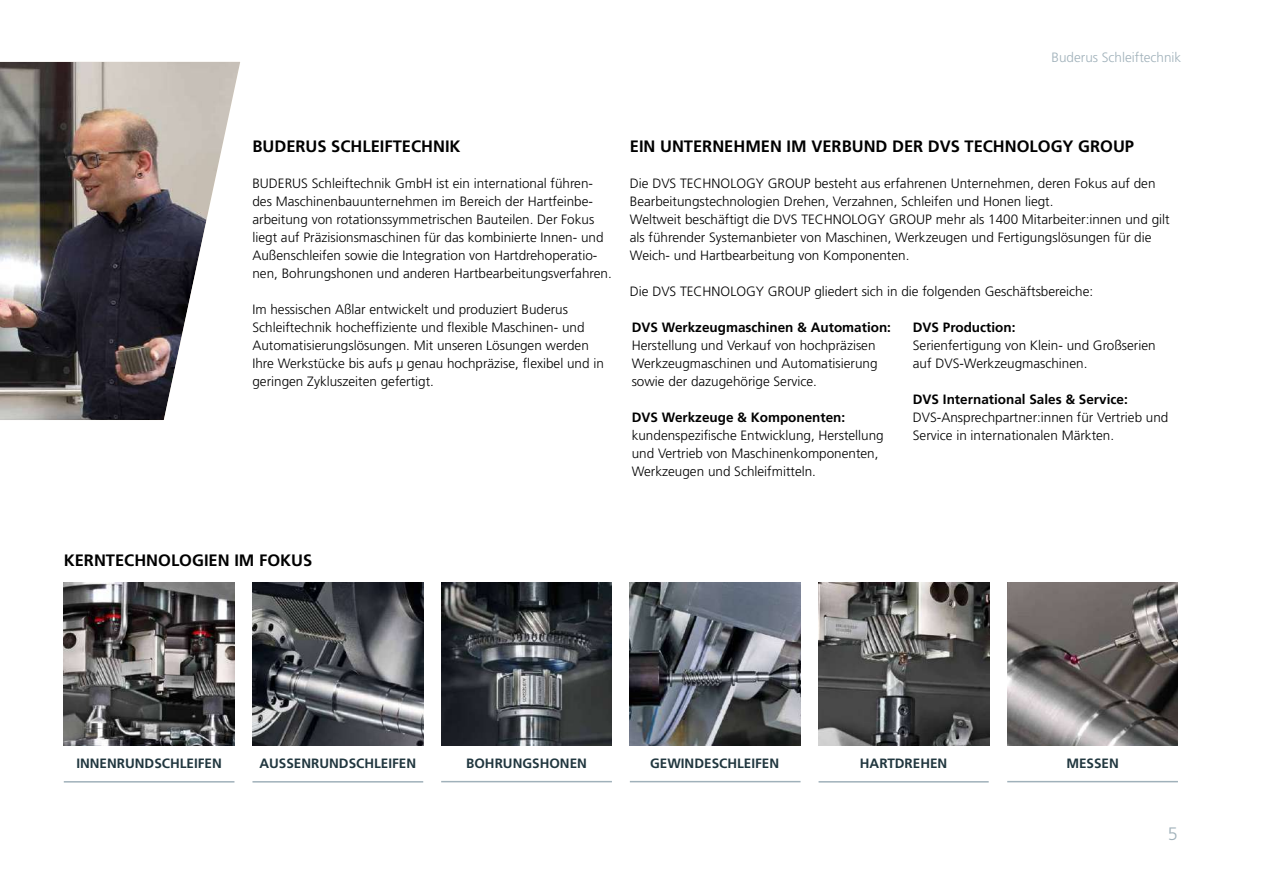
<style>
.page{position:relative;width:1263px;height:893px;background:#fff}
.page>*{position:absolute;margin:0;border:0;box-sizing:border-box;transform-origin:0 0}
.t1{font:300 18px "Frutiger LT Std";color:#a0b1ba}
.t2{font:700 16.5px "Frutiger LT Std";color:#000}
.t3{font:300 13.5px/18px "Frutiger LT Std";color:#000}
.t4{font:700 13.5px "Frutiger LT Std";color:#000}
.t5{font:700 13.5px "Frutiger LT Std";color:#21373f}
.t6{font:300 13.5px "Frutiger LT Std";color:#a0b1ba}
</style>
<div class="page">
<img style="left:0;top:61px;width:240px;height:359px">
<img style="left:1007px;top:583px;width:171px;height:162px">
<hr style="left:1007px;top:781px;width:171px;height:1px;background:#a0b1ba">
<img style="left:818px;top:583px;width:171px;height:163px">
<hr style="left:818px;top:781px;width:171px;height:2px;background:#a0b1ba">
<img style="left:630px;top:583px;width:170px;height:162px">
<hr style="left:630px;top:781px;width:170px;height:1px;background:#a0b1ba">
<img style="left:441px;top:583px;width:171px;height:162px">
<hr style="left:441px;top:781px;width:171px;height:1px;background:#a0b1ba">
<img style="left:252px;top:583px;width:171px;height:163px">
<hr style="left:252px;top:781px;width:171px;height:2px;background:#a0b1ba">
<img style="left:64px;top:583px;width:170px;height:163px">
<hr style="left:64px;top:781px;width:170px;height:2px;background:#a0b1ba">
<p class="t6" style="left:1051px;top:49px;width:131px">Buderus Schleiftechnik</p>
<p class="t2" style="left:252px;top:136px;width:210px">BUDERUS SCHLEIFTECHNIK</p>
<p class="t3" style="left:252px;top:174px;width:361px">BUDERUS Schleiftechnik GmbH ist ein international führen&shy;des Maschinenbauunternehmen im Bereich der Hartfeinbe&shy;arbeitung von rotationssymmetrischen Bauteilen. Der Fokus liegt auf Präzisionsmaschinen für das kombinierte Innen- und Außenschleifen sowie die Integration von Hartdrehoperatio&shy;nen, Bohrungshonen und anderen Hartbearbeitungsverfahren.</p>
<p class="t3" style="left:252px;top:300px;width:353px">Im hessischen Aßlar entwickelt und produziert Buderus Schleiftechnik hocheffiziente und flexible Maschinen- und Automatisierungslösungen. Mit unseren Lösungen werden Ihre Werkstücke bis aufs μ genau hochpräzise, flexibel und in geringen Zykluszeiten gefertigt.</p>
<p class="t2" style="left:630px;top:136px;width:506px">EIN UNTERNEHMEN IM VERBUND DER DVS TECHNOLOGY GROUP</p>
<p class="t3" style="left:630px;top:174px;width:541px">Die DVS TECHNOLOGY GROUP besteht aus erfahrenen Unternehmen, deren Fokus auf den Bearbeitungstechnologien Drehen, Verzahnen, Schleifen und Honen liegt.<br>Weltweit beschäftigt die DVS TECHNOLOGY GROUP mehr als 1400 Mitarbeiter:innen und gilt als führender Systemanbieter von Maschinen, Werkzeugen und Fertigungslösungen für die Weich- und Hartbearbeitung von Komponenten.</p>
<p class="t3" style="left:630px;top:282px;width:465px">Die DVS TECHNOLOGY GROUP gliedert sich in die folgenden Geschäftsbereiche:</p>
<p class="t4" style="left:632px;top:319px;width:261px">DVS Werkzeugmaschinen &amp; Automation:</p>
<p class="t3" style="left:632px;top:336px;width:247px">Herstellung und Verkauf von hochpräzisen<br>Werkzeugmaschinen und Automatisierung sowie der dazugehörige Service.</p>
<p class="t4" style="left:632px;top:409px;width:215px">DVS Werkzeuge &amp; Komponenten:</p>
<p class="t3" style="left:632px;top:426px;width:254px">kundenspezifische Entwicklung, Herstellung und Vertrieb von Maschinenkomponenten,<br>Werkzeugen und Schleifmitteln.</p>
<p class="t4" style="left:913px;top:319px;width:104px">DVS Production:</p>
<p class="t3" style="left:913px;top:336px;width:244px">Serienfertigung von Klein- und Großserien auf DVS-Werkzeugmaschinen.</p>
<p class="t4" style="left:913px;top:391px;width:216px">DVS International Sales &amp; Service:</p>
<p class="t3" style="left:913px;top:408px;width:257px">DVS-Ansprechpartner:innen für Vertrieb und<br>Service in internationalen Märkten.</p>
<p class="t2" style="left:64px;top:550px;width:250px">KERNTECHNOLOGIEN IM FOKUS</p>
<p class="t5" style="left:76px;top:756px;width:147px">INNENRUNDSCHLEIFEN</p>
<p class="t5" style="left:259px;top:756px;width:158px">AUSSENRUNDSCHLEIFEN</p>
<p class="t5" style="left:466px;top:756px;width:122px">BOHRUNGSHONEN</p>
<p class="t5" style="left:650px;top:756px;width:131px">GEWINDESCHLEIFEN</p>
<p class="t5" style="left:860px;top:756px;width:89px">HARTDREHEN</p>
<p class="t5" style="left:1066px;top:756px;width:54px">MESSEN</p>
<h1 class="t1" style="left:1168px;top:824px;width:12px">5</h1>
</div>
